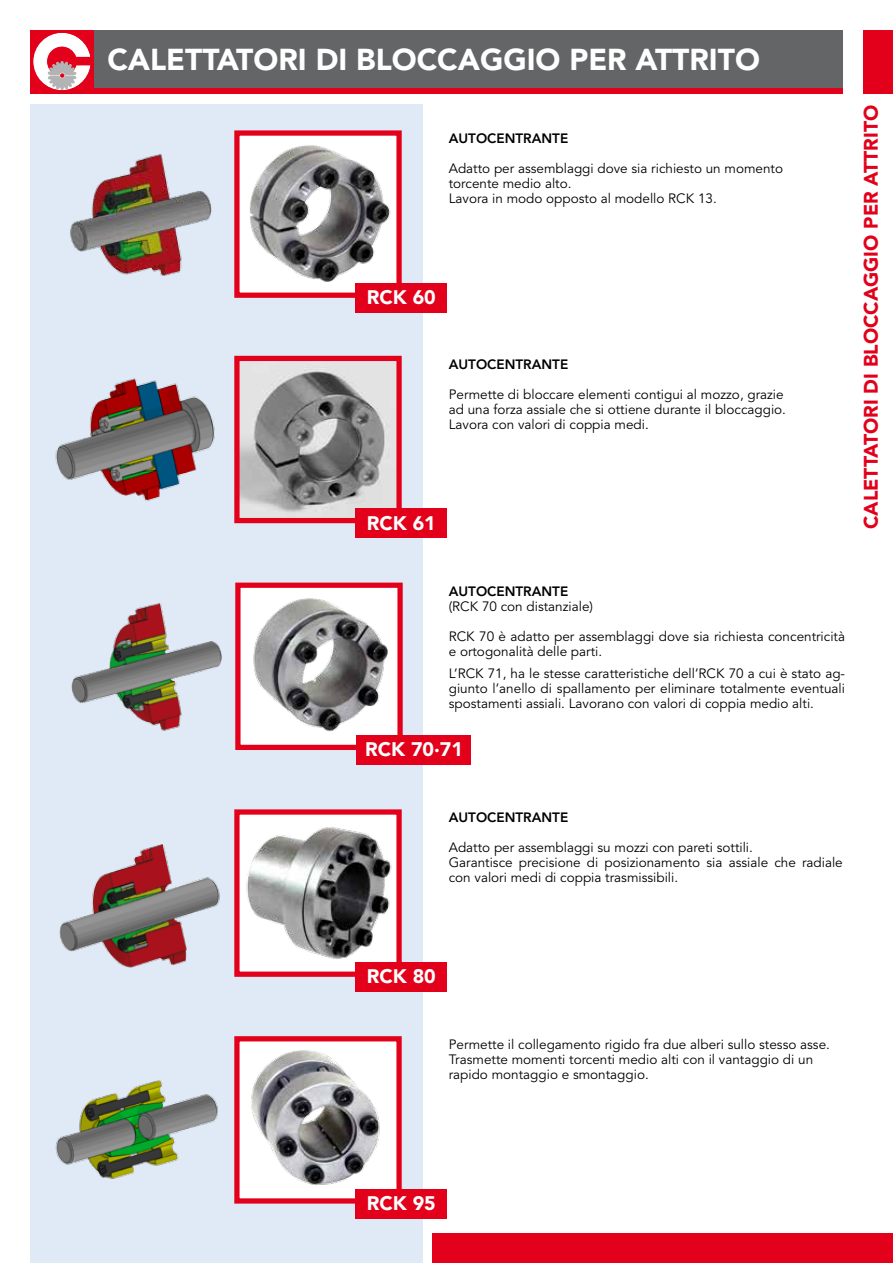
<style>
.page{position:relative;width:893px;height:1263px;background:#fff}
.page>*{position:absolute;margin:0;border:0;box-sizing:border-box;transform-origin:0 0}
.t1{font:900 30px "Avenir LT Std";color:#fff}
.t2{font:900 19.5px "Avenir LT Std";color:#e2001a}
.t3{font:900 19.5px "Avenir LT Std";color:#fff}
.t4{font:13.5px/15px "Avenir LT Std";color:#000}
.t5{font:800 13.5px "Avenir LT Std";color:#000}
</style>
<div class="page">
<div style="left:30px;top:105px;width:392px;height:1158px;background:#dfeaf6"></div>
<div style="left:32px;top:30px;width:811px;height:64px;background:#646567"></div>
<div style="left:30px;top:30px;width:64px;height:64px;background:#e2001a"></div>
<svg style="left:33px;top:33px;width:58px;height:57px"></svg>
<div style="left:73px;top:88px;width:770px;height:6px;background:#e2001a"></div>
<div style="left:863px;top:30px;width:30px;height:64px;background:#e2001a"></div>
<div style="left:433px;top:1233px;width:460px;height:30px;background:#e2001a"></div>
<img style="left:240px;top:136px;width:156px;height:156px">
<div style="left:234px;top:130px;width:168px;height:168px;border:5px solid #e2001a"></div>
<div style="left:356px;top:283px;width:91px;height:29px;background:#e2001a"></div>
<img style="left:240px;top:362px;width:156px;height:155px">
<div style="left:234px;top:356px;width:168px;height:167px;border:5px solid #e2001a"></div>
<div style="left:356px;top:508px;width:91px;height:30px;background:#e2001a"></div>
<img style="left:241px;top:589px;width:156px;height:155px">
<div style="left:235px;top:583px;width:168px;height:167px;border:5px solid #e2001a"></div>
<div style="left:357px;top:735px;width:114px;height:30px;background:#e2001a"></div>
<img style="left:240px;top:815px;width:156px;height:156px">
<div style="left:234px;top:809px;width:168px;height:168px;border:5px solid #e2001a"></div>
<div style="left:356px;top:962px;width:91px;height:29px;background:#e2001a"></div>
<img style="left:240px;top:1042px;width:156px;height:155px">
<div style="left:234px;top:1036px;width:168px;height:167px;border:5px solid #e2001a"></div>
<div style="left:356px;top:1189px;width:91px;height:29px;background:#e2001a"></div>
<img style="left:70px;top:154px;width:142px;height:122px">
<img style="left:55px;top:378px;width:160px;height:123px">
<img style="left:59px;top:844px;width:161px;height:124px">
<img style="left:55px;top:1080px;width:163px;height:99px">
<img style="left:71px;top:603px;width:151px;height:128px">
<h1 class="t1" style="left:107px;top:41px;width:654px">CALETTATORI DI BLOCCAGGIO PER ATTRITO</h1>
<p class="t5" style="left:449px;top:130px;width:121px">AUTOCENTRANTE</p>
<p class="t4" style="left:449px;top:161px;width:336px">Adatto per assemblaggi dove sia richiesto un momento torcente medio alto.<br>Lavora in modo opposto al modello RCK 13.</p>
<h2 class="t3" style="left:367px;top:286px;width:70px">RCK 60</h2>
<p class="t5" style="left:449px;top:356px;width:121px">AUTOCENTRANTE</p>
<p class="t4" style="left:449px;top:387px;width:339px">Permette di bloccare elementi contigui al mozzo, grazie ad una forza assiale che si ottiene durante il bloccaggio.<br>Lavora con valori di coppia medi.</p>
<h2 class="t3" style="left:367px;top:511px;width:70px">RCK 61</h2>
<h2 class="t2" style="left:859px;top:529px;width:426px;rotate:-90deg">CALETTATORI DI BLOCCAGGIO PER ATTRITO</h2>
<p class="t5" style="left:449px;top:583px;width:121px">AUTOCENTRANTE</p>
<p class="t4" style="left:449px;top:599px;width:146px">(RCK 70 con distanziale)</p>
<p class="t4" style="left:449px;top:629px;width:398px">RCK 70 è adatto per assemblaggi dove sia richiesta concentricità e ortogonalità delle parti.</p>
<p class="t4" style="left:449px;top:666px;width:398px;text-align:justify">L’RCK 71, ha le stesse caratteristiche dell’RCK 70 a cui è stato ag&shy;giunto l’anello di spallamento per eliminare totalmente eventuali spostamenti assiali. Lavorano con valori di coppia medio alti.</p>
<h2 class="t3" style="left:365px;top:738px;width:99px">RCK 70·71</h2>
<p class="t5" style="left:449px;top:810px;width:121px">AUTOCENTRANTE</p>
<p class="t4" style="left:449px;top:841px;width:396px">Adatto per assemblaggi su mozzi con pareti sottili.<br>Garantisce precisione di posizionamento sia assiale che radiale con valori medi di coppia trasmissibili.</p>
<h2 class="t3" style="left:367px;top:964px;width:70px">RCK 80</h2>
<p class="t4" style="left:449px;top:1037px;width:383px">Permette il collegamento rigido fra due alberi sullo stesso asse.<br>Trasmette momenti torcenti medio alti con il vantaggio di un rapido montaggio e smontaggio.</p>
<h2 class="t3" style="left:367px;top:1191px;width:70px">RCK 95</h2>
</div>
